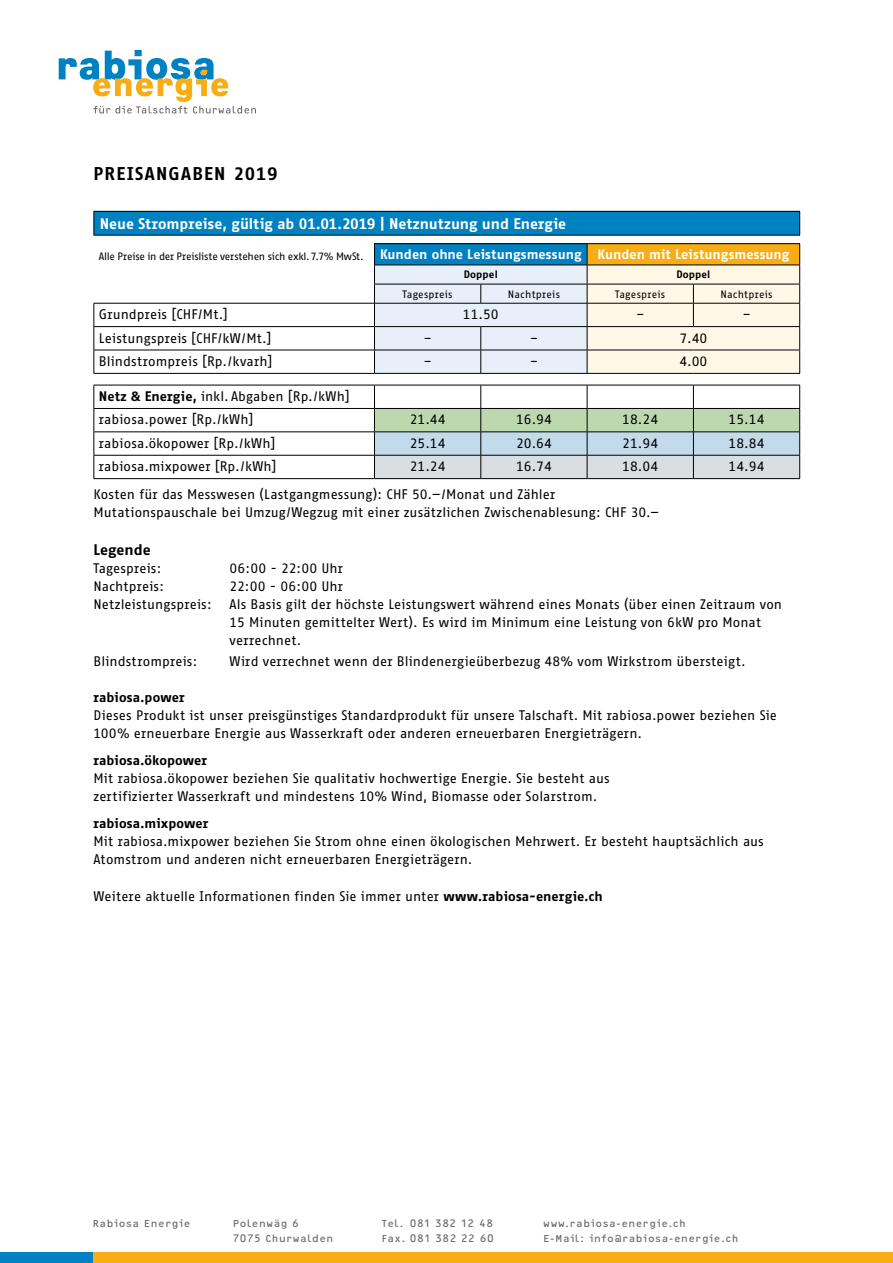
<style>
.page{position:relative;width:893px;height:1263px;background:#fff}
.page>*{position:absolute;margin:0;border:0;box-sizing:border-box;transform-origin:0 0}
.Headline_gross{font:700 18px "Fago Office Sans";letter-spacing:.065em;color:#000}
.Fliesstext{font:700 15px "Fago Office Sans";letter-spacing:-.005em;color:#fff}
.Fliesstext-2{font:700 15px "Fago Office Sans";letter-spacing:-.005em;color:#000}
.Fliesstext-3{font:13.5px/18px "Fago Office Sans";letter-spacing:.005em;color:#000}
.Fliesstext-4{font:700 13.5px "Fago Office Sans";color:#fff}
.Fliesstext-5{font:700 13.5px "Fago Office Sans";letter-spacing:.005em;color:#000}
.t1{font:10.5px "OCRF";letter-spacing:.045em;color:#6d6966}
.Fliesstext-6{font:10.5px "Fago Office Sans";letter-spacing:-.02em;color:#000}
.Fliesstext-7{font:10.5px "Fago Office Sans";letter-spacing:.02em;color:#000}
.Fliesstext-8{font:10.5px "Fago Office Sans";color:#000}
.Fliesstext-9{font:700 10.5px "Fago Office Sans";letter-spacing:.015em;color:#000}
.s1{font-weight:700}
</style>
<div class="page">
<svg style="left:59px;top:50px;width:197px;height:64px"></svg>
<div style="left:0;top:1252px;width:94px;height:11px;background:#0081c2"></div>
<div style="left:94px;top:1252px;width:799px;height:11px;background:#f8ad14"></div>
<div style="left:94px;top:211px;width:706px;height:24px;background:#0081c2"></div>
<hr style="left:94px;top:303px;width:280px;height:1px;background:#000">
<hr style="left:94px;top:326px;width:280px;height:1px;background:#000">
<hr style="left:94px;top:350px;width:280px;height:1px;background:#000">
<svg style="left:94px;top:303px;width:1px;height:70px"></svg>
<hr style="left:94px;top:373px;width:280px;height:1px;background:#000">
<svg style="left:94px;top:386px;width:1px;height:92px"></svg>
<hr style="left:374px;top:373px;width:107px;height:1px;background:#000">
<hr style="left:481px;top:373px;width:106px;height:1px;background:#000">
<hr style="left:587px;top:373px;width:106px;height:1px;background:#000">
<hr style="left:693px;top:373px;width:107px;height:1px;background:#000">
<hr style="left:94px;top:211px;width:280px;height:1px;background:#000">
<svg style="left:94px;top:212px;width:1px;height:23px"></svg>
<hr style="left:374px;top:211px;width:107px;height:1px;background:#000">
<hr style="left:481px;top:211px;width:106px;height:1px;background:#000">
<hr style="left:587px;top:211px;width:106px;height:1px;background:#000">
<hr style="left:693px;top:211px;width:107px;height:1px;background:#000">
<hr style="left:94px;top:235px;width:280px;height:1px;background:#000">
<hr style="left:374px;top:235px;width:107px;height:1px;background:#000">
<hr style="left:481px;top:235px;width:106px;height:1px;background:#000">
<hr style="left:587px;top:235px;width:106px;height:1px;background:#000">
<hr style="left:693px;top:235px;width:107px;height:1px;background:#000">
<hr style="left:374px;top:243px;width:107px;height:1px;background:#000">
<hr style="left:481px;top:243px;width:106px;height:1px;background:#000">
<svg style="left:799px;top:212px;width:1px;height:23px"></svg>
<hr style="left:587px;top:243px;width:106px;height:1px;background:#000">
<hr style="left:693px;top:243px;width:107px;height:1px;background:#000">
<svg style="left:374px;top:244px;width:426px;height:129px;background:#d4d9cf"></svg>
<hr style="left:94px;top:385px;width:280px;height:1px;background:#000">
<hr style="left:94px;top:408px;width:280px;height:1px;background:#000">
<hr style="left:94px;top:432px;width:280px;height:1px;background:#000">
<hr style="left:94px;top:455px;width:280px;height:1px;background:#000">
<hr style="left:94px;top:478px;width:280px;height:1px;background:#000">
<svg style="left:374px;top:385px;width:426px;height:94px"></svg>
<hr style="left:374px;top:408px;width:107px;height:1px;background:#000">
<hr style="left:481px;top:408px;width:106px;height:1px;background:#000">
<hr style="left:587px;top:408px;width:106px;height:1px;background:#000">
<hr style="left:693px;top:408px;width:107px;height:1px;background:#000">
<p class="Headline_gross" style="left:94px;top:163px;width:185px">PREISANGABEN 2019</p>
<p class="Fliesstext" style="left:100px;top:215px;width:468px">Neue Strompreise, gültig ab 01.01.2019 | Netznutzung und Energie</p>
<p class="Fliesstext-6" style="left:99px;top:250px;width:266px">Alle Preise in der Preisliste verstehen sich exkl.7.7% MwSt.</p>
<p class="Fliesstext-4" style="left:380px;top:247px;width:203px">Kunden ohne Leistungsmessung</p>
<p class="Fliesstext-4" style="left:597px;top:247px;width:193px">Kunden mit Leistungsmessung</p>
<p class="Fliesstext-9" style="left:464px;top:269px;width:36px">Doppel</p>
<p class="Fliesstext-9" style="left:676px;top:269px;width:36px">Doppel</p>
<p class="Fliesstext-7" style="left:403px;top:288px;width:52px">Tagespreis</p>
<p class="Fliesstext-8" style="left:508px;top:288px;width:54px">Nachtpreis</p>
<p class="Fliesstext-7" style="left:615px;top:288px;width:52px">Tagespreis</p>
<p class="Fliesstext-8" style="left:720px;top:288px;width:54px">Nachtpreis</p>
<p class="Fliesstext-3" style="left:99px;top:305px;width:131px">Grundpreis [CHF/Mt.]</p>
<p class="Fliesstext-3" style="left:463px;top:305px;width:37px">11.50</p>
<p class="Fliesstext-3" style="left:636px;top:305px;width:10px">–</p>
<p class="Fliesstext-3" style="left:742px;top:305px;width:10px">–</p>
<p class="Fliesstext-3" style="left:99px;top:329px;width:174px">Leistungspreis [CHF/kW/Mt.]</p>
<p class="Fliesstext-3" style="left:423px;top:329px;width:10px">–</p>
<p class="Fliesstext-3" style="left:530px;top:329px;width:10px">–</p>
<p class="Fliesstext-3" style="left:679px;top:329px;width:30px">7.40</p>
<p class="Fliesstext-3" style="left:99px;top:352px;width:175px">Blindstrompreis [Rp./kvarh]</p>
<p class="Fliesstext-3" style="left:423px;top:352px;width:10px">–</p>
<p class="Fliesstext-3" style="left:530px;top:352px;width:10px">–</p>
<p class="Fliesstext-3" style="left:679px;top:352px;width:30px">4.00</p>
<p class="Fliesstext-3" style="left:99px;top:387px;width:252px"><span class="s1">Netz &amp; Energie,</span> inkl. Abgaben [Rp./kWh]</p>
<p class="Fliesstext-3" style="left:99px;top:411px;width:156px">rabiosa.power [Rp./kWh]</p>
<p class="Fliesstext-3" style="left:410px;top:411px;width:37px">21.44</p>
<p class="Fliesstext-3" style="left:516px;top:411px;width:37px">16.94</p>
<p class="Fliesstext-3" style="left:622px;top:411px;width:37px">18.24</p>
<p class="Fliesstext-3" style="left:729px;top:411px;width:37px">15.14</p>
<p class="Fliesstext-3" style="left:99px;top:434px;width:178px">rabiosa.ökopower [Rp./kWh]</p>
<p class="Fliesstext-3" style="left:410px;top:434px;width:37px">25.14</p>
<p class="Fliesstext-3" style="left:516px;top:434px;width:37px">20.64</p>
<p class="Fliesstext-3" style="left:622px;top:434px;width:37px">21.94</p>
<p class="Fliesstext-3" style="left:729px;top:434px;width:37px">18.84</p>
<p class="Fliesstext-3" style="left:99px;top:457px;width:179px">rabiosa.mixpower [Rp./kWh]</p>
<p class="Fliesstext-3" style="left:410px;top:457px;width:37px">21.24</p>
<p class="Fliesstext-3" style="left:516px;top:457px;width:37px">16.74</p>
<p class="Fliesstext-3" style="left:622px;top:457px;width:37px">18.04</p>
<p class="Fliesstext-3" style="left:729px;top:457px;width:37px">14.94</p>
<p class="Fliesstext-3" style="left:94px;top:486px;width:463px">Kosten für das Messwesen (Lastgangmessung): CHF 50.—/Monat und Zähler</p>
<p class="Fliesstext-3" style="left:94px;top:504px;width:568px">Mutationspauschale bei Umzug/Wegzug mit einer zusätzlichen Zwischenablesung: CHF 30.—</p>
<p class="Fliesstext-2" style="left:94px;top:542px;width:59px">Legende</p>
<p class="Fliesstext-3" style="left:94px;top:560px;width:70px">Tagespreis:</p>
<p class="Fliesstext-3" style="left:230px;top:560px;width:115px">06:00 - 22:00 Uhr</p>
<p class="Fliesstext-3" style="left:94px;top:578px;width:72px">Nachtpreis:</p>
<p class="Fliesstext-3" style="left:230px;top:578px;width:115px">22:00 - 06:00 Uhr</p>
<p class="Fliesstext-3" style="left:94px;top:596px;width:120px">Netzleistungspreis:</p>
<p class="Fliesstext-3" style="left:230px;top:596px;width:554px">Als Basis gilt der höchste Leistungswert während eines Monats (über einen Zeitraum von<br>15 Minuten gemittelter Wert). Es wird im Minimum eine Leistung von 6kW pro Monat verrechnet.</p>
<p class="Fliesstext-3" style="left:94px;top:653px;width:105px">Blindstrompreis:</p>
<p class="Fliesstext-3" style="left:230px;top:653px;width:517px">Wird verrechnet wenn der Blindenergieüberbezug 48% vom Wirkstrom übersteigt.</p>
<p class="Fliesstext-5" style="left:94px;top:690px;width:93px">rabiosa.power</p>
<p class="Fliesstext-3" style="left:94px;top:707px;width:685px">Dieses Produkt ist unser preisgünstiges Standardprodukt für unsere Talschaft. Mit rabiosa.power beziehen Sie<br>100% erneuerbare Energie aus Wasserkraft oder anderen erneuerbaren Energieträgern.</p>
<p class="Fliesstext-5" style="left:94px;top:753px;width:115px">rabiosa.ökopower</p>
<p class="Fliesstext-3" style="left:94px;top:770px;width:518px">Mit rabiosa.ökopower beziehen Sie qualitativ hochwertige Energie. Sie besteht aus zertifizierter Wasserkraft und mindestens 10% Wind, Biomasse oder Solarstrom.</p>
<p class="Fliesstext-5" style="left:94px;top:816px;width:116px">rabiosa.mixpower</p>
<p class="Fliesstext-3" style="left:94px;top:833px;width:672px">Mit rabiosa.mixpower beziehen Sie Strom ohne einen ökologischen Mehrwert. Er besteht hauptsächlich aus<br>Atomstrom und anderen nicht erneuerbaren Energieträgern.</p>
<p class="Fliesstext-3" style="left:94px;top:887px;width:511px">Weitere aktuelle Informationen finden Sie immer unter <span class="s1">www.rabiosa-energie.ch</span></p>
<p class="t1" style="left:92px;top:1217px;width:99px">Rabiosa Energie</p>
<p class="t1" style="left:233px;top:1217px;width:68px">Polenwäg 6</p>
<p class="t1" style="left:382px;top:1217px;width:113px">Tel. 081 382 12 48</p>
<p class="t1" style="left:543px;top:1217px;width:144px">www.rabiosa-energie.ch</p>
<p class="t1" style="left:233px;top:1232px;width:102px">7075 Churwalden</p>
<p class="t1" style="left:382px;top:1232px;width:114px">Fax. 081 382 22 60</p>
<p class="t1" style="left:543px;top:1232px;width:197px">E-Mail: info@rabiosa-energie.ch</p>
</div>
